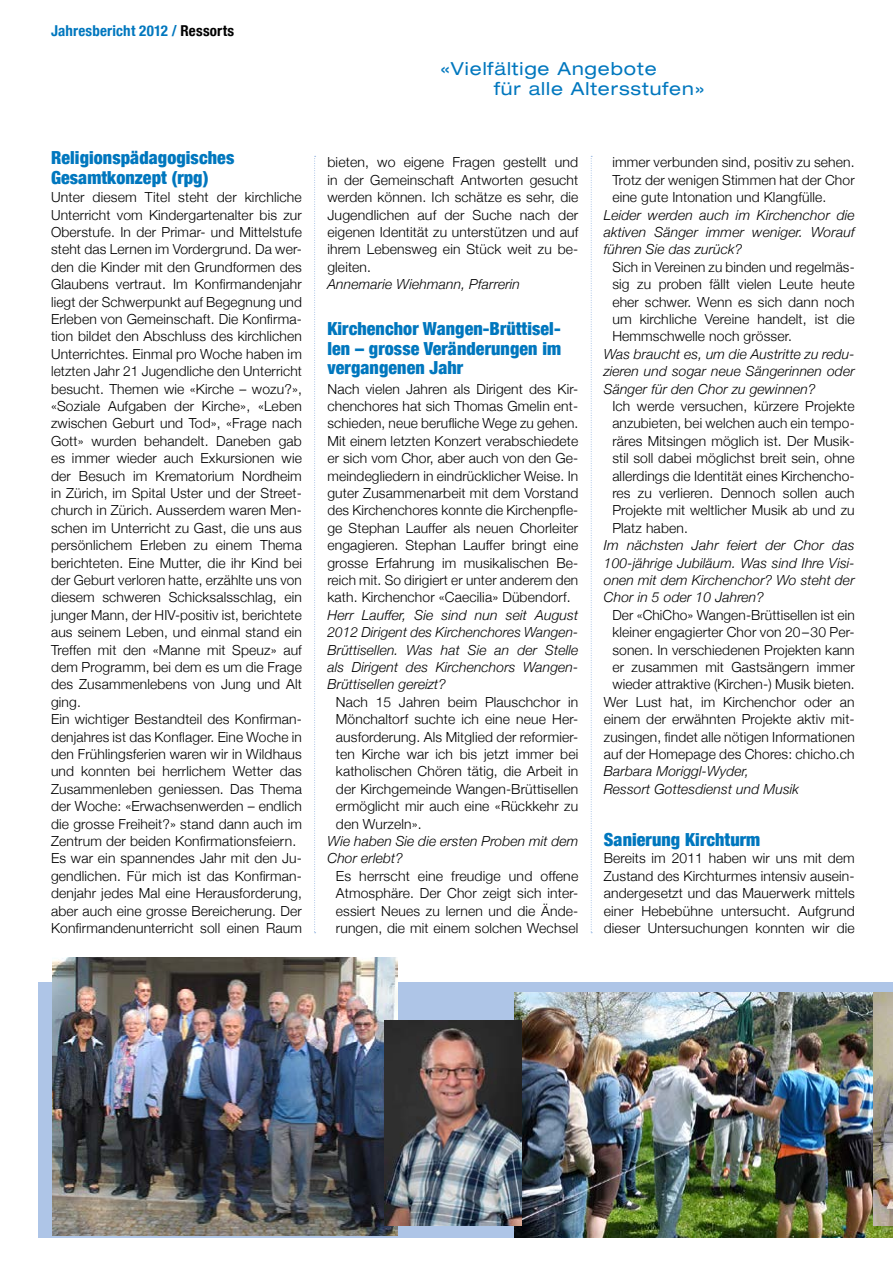
<style>
.page{position:relative;width:893px;height:1263px;background:#fff}
.page>*{position:absolute;margin:0;border:0;box-sizing:border-box;transform-origin:0 0}
.t1{font:900 condensed 18px/19.5px "Helvetica Neue";letter-spacing:.005em;color:#0077be}
.t2{font:expanded 18px/19.8px "Helvetica Neue LT Std";letter-spacing:.05em;color:#0077be}
.t3{font:700 condensed 15px "Helvetica Neue";letter-spacing:.015em;color:#0077be}
.t4{font:300 13.8px/17.4px "Helvetica Neue";letter-spacing:.01em;color:#000;text-align:justify}
.t5{font:italic 300 13.8px/17.4px "Helvetica Neue";letter-spacing:.01em;color:#000;text-align:justify}
.s1{color:#000}
</style>
<div class="page">
<div style="left:38px;top:982px;width:855px;height:255px;background:#aec5e7"></div>
<img style="left:53px;top:957px;width:345px;height:278px">
<img style="left:514px;top:992px;width:379px;height:245px">
<img style="left:385px;top:1020px;width:136px;height:205px">
<img style="left:874px;top:992px;width:19px;height:233px">
<svg style="left:314px;top:156px;width:2px;height:777px"></svg>
<svg style="left:591px;top:156px;width:1px;height:777px"></svg>
<p class="t3" style="left:51px;top:18px;width:185px">Jahresbericht 2012 / <span class="s1">Ressorts</span></p>
<h1 class="t1" style="left:51px;top:147px;width:185px">Religionspädagogisches<br>Gesamtkonzept (rpg)</h1>
<p class="t4" style="left:51px;top:188px;width:252px;text-align:left">Unter diesem Titel steht der kirchliche Unterricht vom Kindergartenalter bis zur Oberstufe. In der Primar- und Mittelstufe steht das Lernen im Vordergrund. Da wer&shy;den die Kinder mit den Grundformen des Glaubens vertraut. Im Konfirmandenjahr liegt der Schwerpunkt auf Begegnung und Erleben von Gemeinschaft. Die Konfirma&shy;tion bildet den Abschluss des kirchlichen Unterrichtes. Einmal pro Woche haben im letzten Jahr 21 Jugendliche den Unterricht besucht. Themen wie «Kirche – wozu?», «Soziale Aufgaben der Kirche», «Leben zwischen Geburt und Tod», «Frage nach Gott» wurden behandelt. Daneben gab es immer wieder auch Exkursionen wie der Besuch im Krematorium Nordheim in Zürich, im Spital Uster und der Street&shy;church in Zürich. Ausserdem waren Men&shy;schen im Unterricht zu Gast, die uns aus persönlichem Erleben zu einem Thema berichteten. Eine Mutter, die ihr Kind bei der Geburt verloren hatte, erzählte uns von diesem schweren Schicksalsschlag, ein junger Mann, der HIV-positiv ist, berichtete aus seinem Leben, und einmal stand ein Treffen mit den «Manne mit Speuz» auf dem Programm, bei dem es um die Frage des Zusammenlebens von Jung und Alt ging.<br>Ein wichtiger Bestandteil des Konfirman&shy;denjahres ist das Konflager. Eine Woche in den Frühlingsferien waren wir in Wildhaus und konnten bei herrlichem Wetter das Zusammenleben geniessen. Das Thema der Woche: «Erwachsenwerden – endlich die grosse Freiheit?» stand dann auch im Zentrum der beiden Konfirmationsfeiern.<br>Es war ein spannendes Jahr mit den Ju&shy;gendlichen. Für mich ist das Konfirman&shy;denjahr jedes Mal eine Herausforderung, aber auch eine grosse Bereicherung. Der Konfirmandenunterricht soll einen Raum</p>
<h1 class="t2" style="left:494px;top:59px;width:212px;text-indent:-54px">«Vielfältige Angebote<br>für alle Altersstufen»</h1>
<p class="t4" style="left:327px;top:153px;width:252px">bieten, wo eigene Fragen gestellt und in der Gemeinschaft Antworten gesucht werden können. Ich schätze es sehr, die Jugendlichen auf der Suche nach der eigenen Identität zu unterstützen und auf ihrem Lebensweg ein Stück weit zu be&shy;gleiten.</p>
<p class="t5" style="left:327px;top:275px;width:194px">Annemarie Wiehmann, Pfarrerin</p>
<h1 class="t1" style="left:327px;top:318px;width:235px;text-align:justify">Kirchenchor Wangen-Brüttisel&shy;len – grosse Veränderungen im vergangenen Jahr</h1>
<p class="t4" style="left:327px;top:379px;width:252px">Nach vielen Jahren als Dirigent des Kir&shy;chenchores hat sich Thomas Gmelin ent&shy;schieden, neue berufliche Wege zu gehen.<br>Mit einem letzten Konzert verabschiedete er sich vom Chor, aber auch von den Ge&shy;meindegliedern in eindrücklicher Weise. In guter Zusammenarbeit mit dem Vorstand des Kirchenchores konnte die Kirchenpfle&shy;ge Stephan Lauffer als neuen Chorleiter engagieren. Stephan Lauffer bringt eine grosse Erfahrung im musikalischen Be&shy;reich mit. So dirigiert er unter anderem den kath. Kirchenchor «Caecilia» Dübendorf.</p>
<p class="t5" style="left:327px;top:605px;width:252px">Herr Lauffer, Sie sind nun seit August 2012 Dirigent des Kirchenchores Wangen-Brüttisellen. Was hat Sie an der Stelle als Dirigent des Kirchenchors Wangen-Brüttisellen gereizt?</p>
<p class="t4" style="left:336px;top:692px;width:244px">Nach 15 Jahren beim Plauschchor in Mönchaltorf suchte ich eine neue Her&shy;ausforderung. Als Mitglied der reformier&shy;ten Kirche war ich bis jetzt immer bei katholischen Chören tätig, die Arbeit in der Kirchgemeinde Wangen-Brüttisellen ermöglicht mir auch eine «Rückkehr zu den Wurzeln».</p>
<p class="t5" style="left:327px;top:832px;width:252px">Wie haben Sie die ersten Proben mit dem<br>Chor erlebt?</p>
<p class="t4" style="left:336px;top:866px;width:244px">Es herrscht eine freudige und offene Atmosphäre. Der Chor zeigt sich inter&shy;essiert Neues zu lernen und die Ände&shy;rungen, die mit einem solchen Wechsel</p>
<p class="t4" style="left:612px;top:153px;width:244px">immer verbunden sind, positiv zu sehen.<br>Trotz der wenigen Stimmen hat der Chor eine gute Intonation und Klangfülle.</p>
<p class="t5" style="left:604px;top:205px;width:252px">Leider werden auch im Kirchenchor die aktiven Sänger immer weniger. Worauf führen Sie das zurück?</p>
<p class="t4" style="left:612px;top:257px;width:244px">Sich in Vereinen zu binden und regelmäs&shy;sig zu proben fällt vielen Leute heute eher schwer. Wenn es sich dann noch um kirchliche Vereine handelt, ist die Hemmschwelle noch grösser.</p>
<p class="t5" style="left:604px;top:344px;width:252px">Was braucht es, um die Austritte zu redu&shy;zieren und sogar neue Sängerinnen oder Sänger für den Chor zu gewinnen?</p>
<p class="t4" style="left:612px;top:397px;width:244px">Ich werde versuchen, kürzere Projekte anzubieten, bei welchen auch ein tempo&shy;räres Mitsingen möglich ist. Der Musik&shy;stil soll dabei möglichst breit sein, ohne allerdings die Identität eines Kirchencho&shy;res zu verlieren. Dennoch sollen auch Projekte mit weltlicher Musik ab und zu Platz haben.</p>
<p class="t5" style="left:604px;top:536px;width:252px">Im nächsten Jahr feiert der Chor das 100-jährige Jubiläum. Was sind Ihre Visi&shy;onen mit dem Kirchenchor? Wo steht der Chor in 5 oder 10 Jahren?</p>
<p class="t4" style="left:604px;top:605px;width:252px;text-align:right">Der «ChiCho» Wangen-Brüttisellen ist ein kleiner engagierter Chor von 20–30 Per&shy;sonen. In verschiedenen Projekten kann er zusammen mit Gastsängern immer wieder attraktive (Kirchen-) Musik bieten.<br>Wer Lust hat, im Kirchenchor oder an einem der erwähnten Projekte aktiv mit&shy;zusingen, findet alle nötigen Informationen auf der Homepage des Chores: chicho.ch</p>
<p class="t5" style="left:604px;top:762px;width:197px">Barbara Moriggl-Wyder,<br>Ressort Gottesdienst und Musik</p>
<h1 class="t1" style="left:604px;top:829px;width:158px">Sanierung Kirchturm</h1>
<p class="t4" style="left:604px;top:849px;width:252px">Bereits im 2011 haben wir uns mit dem Zustand des Kirchturmes intensiv ausein&shy;andergesetzt und das Mauerwerk mittels einer Hebebühne untersucht. Aufgrund dieser Untersuchungen konnten wir die</p>
</div>
